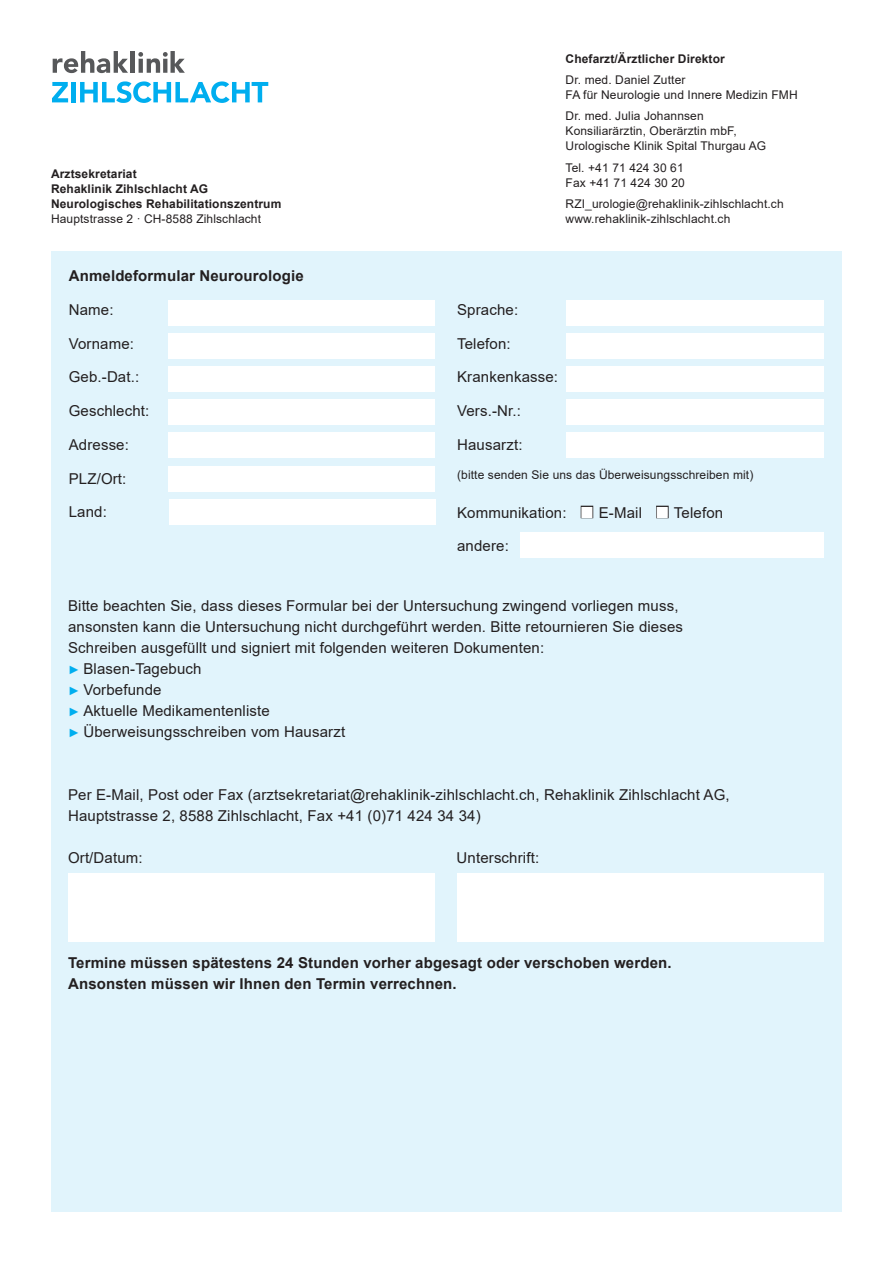
<style>
.page{position:relative;width:893px;height:1263px;background:#fff}
.page>*{position:absolute;margin:0;border:0;box-sizing:border-box;transform-origin:0 0}
.t1{font:15px/21px "Arial";letter-spacing:.01em;color:#231f20}
.t2{font:700 15px/21px "Arial";letter-spacing:.01em;color:#231f20}
.t3{font:12px/15px "Arial";letter-spacing:.01em;color:#231f20}
.t4{font:700 12px/15px "Arial";letter-spacing:.01em;color:#231f20}
.s1{font-size:24px}
.s2{font-size:12px;color:#00aeef}
</style>
<div class="page">
<div style="left:51px;top:251px;width:791px;height:961px;background:#e1f4fc"></div>
<svg style="left:52px;top:82px;width:16px;height:20px"></svg>
<div style="left:71px;top:82px;width:5px;height:20px;background:#00aeef"></div>
<svg style="left:80px;top:81px;width:188px;height:22px"></svg>
<svg style="left:53px;top:51px;width:75px;height:22px"></svg>
<div style="left:130px;top:51px;width:5px;height:22px;background:#57585a"></div>
<svg style="left:138px;top:51px;width:47px;height:22px"></svg>
<div style="left:168px;top:300px;width:267px;height:25px;background:#fff"></div>
<div style="left:566px;top:300px;width:257px;height:25px;background:#fff"></div>
<div style="left:168px;top:333px;width:267px;height:26px;background:#fff"></div>
<div style="left:566px;top:333px;width:257px;height:26px;background:#fff"></div>
<div style="left:168px;top:366px;width:267px;height:26px;background:#fff"></div>
<div style="left:566px;top:366px;width:257px;height:26px;background:#fff"></div>
<div style="left:168px;top:399px;width:267px;height:26px;background:#fff"></div>
<div style="left:566px;top:399px;width:257px;height:26px;background:#fff"></div>
<div style="left:168px;top:433px;width:267px;height:25px;background:#fff"></div>
<div style="left:566px;top:433px;width:257px;height:25px;background:#fff"></div>
<div style="left:520px;top:532px;width:303px;height:26px;background:#fff"></div>
<div style="left:168px;top:466px;width:267px;height:25px;background:#fff"></div>
<div style="left:169px;top:499px;width:267px;height:25px;background:#fff"></div>
<div style="left:69px;top:873px;width:366px;height:68px;background:#fff"></div>
<div style="left:457px;top:873px;width:366px;height:68px;background:#fff"></div>
<p class="t4" style="left:51px;top:166px;width:232px">Arztsekretariat<br>Rehaklinik Zihlschlacht AG<br>Neurologisches Rehabilitationszentrum</p>
<p class="t3" style="left:51px;top:211px;width:212px">Hauptstrasse 2 · CH-8588 Zihlschlacht</p>
<p class="t2" style="left:69px;top:266px;width:237px">Anmeldeformular Neurourologie</p>
<p class="t1" style="left:69px;top:299px;width:46px">Name:</p>
<p class="t1" style="left:69px;top:333px;width:67px">Vorname:</p>
<p class="t1" style="left:69px;top:367px;width:72px">Geb.-Dat.:</p>
<p class="t1" style="left:69px;top:400px;width:82px">Geschlecht:</p>
<p class="t1" style="left:69px;top:434px;width:62px">Adresse:</p>
<p class="t1" style="left:69px;top:468px;width:59px">PLZ/Ort:</p>
<p class="t1" style="left:69px;top:502px;width:40px">Land:</p>
<p class="t4" style="left:566px;top:51px;width:161px">Chefarzt/Ärztlicher Direktor</p>
<p class="t3" style="left:566px;top:72px;width:234px">Dr. med. Daniel Zutter<br>FA für Neurologie und Innere Medizin FMH</p>
<p class="t3" style="left:566px;top:108px;width:202px">Dr. med. Julia Johannsen<br>Konsiliarärztin, Oberärztin mbF,<br>Urologische Klinik Spital Thurgau AG</p>
<p class="t3" style="left:566px;top:160px;width:121px">Tel. +41 71 424 30 61<br>Fax +41 71 424 30 20</p>
<p class="t3" style="left:566px;top:196px;width:220px">RZI_urologie@rehaklinik-zihlschlacht.ch www.rehaklinik-zihlschlacht.ch</p>
<p class="t1" style="left:457px;top:299px;width:63px">Sprache:</p>
<p class="t1" style="left:457px;top:333px;width:55px">Telefon:</p>
<p class="t1" style="left:457px;top:367px;width:103px">Krankenkasse:</p>
<p class="t1" style="left:457px;top:400px;width:65px">Vers.-Nr.:</p>
<p class="t1" style="left:457px;top:434px;width:67px">Hausarzt:</p>
<p class="t3" style="left:457px;top:468px;width:298px">(bitte senden Sie uns das Überweisungsschreiben mit)</p>
<p class="t1" style="left:457px;top:502px;width:268px">Kommunikation: <span class="s1">■</span> E-Mail <span class="s1">■</span> Telefon</p>
<p class="t1" style="left:457px;top:535px;width:53px">andere:</p>
<p class="t1" style="left:68px;top:595px;width:617px">Bitte beachten Sie, dass dieses Formular bei der Untersuchung zwingend vorliegen muss, ansonsten kann die Untersuchung nicht durchgeführt werden. Bitte retournieren Sie dieses Schreiben ausgefüllt und signiert mit folgenden weiteren Dokumenten:<br><span class="s2">►</span> Blasen-Tagebuch<br><span class="s2">►</span> Vorbefunde<br><span class="s2">►</span> Aktuelle Medikamentenliste<br><span class="s2">►</span> Überweisungsschreiben vom Hausarzt</p>
<p class="t1" style="left:68px;top:784px;width:663px">Per E-Mail, Post oder Fax (arztsekretariat@rehaklinik-zihlschlacht.ch, Rehaklinik Zihlschlacht AG,<br>Hauptstrasse 2, 8588 Zihlschlacht, Fax +41 (0)71 424 34 34)</p>
<p class="t1" style="left:68px;top:847px;width:76px">Ort/Datum:</p>
<p class="t1" style="left:457px;top:847px;width:84px">Unterschrift:</p>
<p class="t2" style="left:68px;top:952px;width:605px">Termine müssen spätestens 24 Stunden vorher abgesagt oder verschoben werden.<br>Ansonsten müssen wir Ihnen den Termin verrechnen.</p>
</div>
